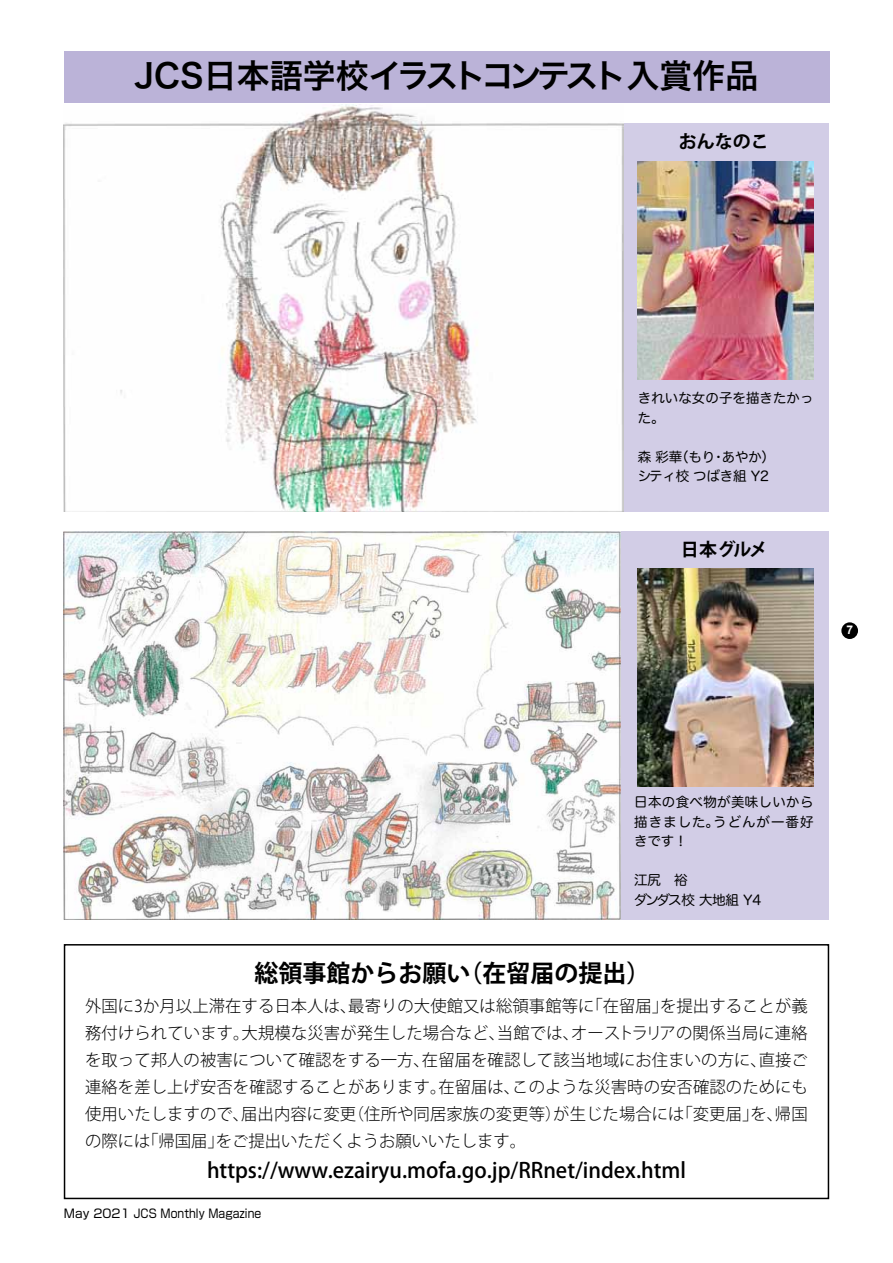
<style>
.page{position:relative;width:893px;height:1263px;background:#fff}
.page>*{position:absolute;margin:0;border:0;box-sizing:border-box;transform-origin:0 0}
.t1{font:33px "Hira Kaku Pro W6";color:#000}
.t2{font:700 24px "Koz Go Pro";color:#000}
.t3{font:500 21px "Koz Go Pro";color:#000}
.t4{font:700 18px "Koz Go Pro";color:#000}
.t5{font:300 16.5px/27px "Koz Go Pro";color:#000;text-align:justify}
.t6{font:13.5px/19.5px "Hira Maru Pro W4";color:#000}
.t7{font:12px "Shin Go";color:#000}
.t8{font:700 12px "Arial";color:#fff}
</style>
<div class="page">
<div style="left:841px;top:622px;width:17px;height:17px;background:#000;border-radius:50%"></div>
<div style="left:622px;top:531px;width:207px;height:389px;background:#d2cde6"></div>
<div style="left:622px;top:123px;width:207px;height:388px;background:#d2cde6"></div>
<div style="left:64px;top:51px;width:765px;height:51px;background:#bbb3d8"></div>
<div style="left:64px;top:944px;width:765px;height:255px;border:2px solid #000"></div>
<img style="left:64px;top:104px;width:560px;height:407px">
<img style="left:64px;top:531px;width:557px;height:389px">
<img style="left:638px;top:162px;width:176px;height:218px">
<img style="left:638px;top:568px;width:176px;height:218px">
<h1 class="t1" style="left:135px;top:46px;width:625px">JCS日本語学校イラストコンテスト入賞作品</h1>
<p class="t4" style="left:679px;top:129px;width:91px">おんなのこ</p>
<p class="t6" style="left:638px;top:387px;width:177px">きれいな女の子を描きたかった。</p>
<p class="t6" style="left:638px;top:446px;width:139px">森 彩華（もり・あやか）シティ校 つばき組 Y2</p>
<p class="t4" style="left:681px;top:538px;width:88px">日本グルメ</p>
<p class="t8" style="left:846px;top:622px;width:8px">7</p>
<p class="t6" style="left:634px;top:791px;width:181px;text-align:justify">日本の食べ物が美味しいから描きました。うどんが一番好きです！</p>
<p class="t6" style="left:634px;top:869px;width:129px">江尻　裕<br>ダンダス校 大地組 Y4</p>
<h2 class="t2" style="left:254px;top:958px;width:398px">総領事館からお願い（在留届の提出）</h2>
<p class="t5" style="left:85px;top:992px;width:724px">外国に3か月以上滞在する日本人は、最寄りの大使館又は総領事館等に「在留届」を提出することが義務付けられています。大規模な災害が発生した場合など、当館では、オーストラリアの関係当局に連絡を取って邦人の被害について確認をする一方、在留届を確認して該当地域にお住まいの方に、直接ご連絡を差し上げ安否を確認することがあります。在留届は、このような災害時の安否確認のためにも使用いたしますので、届出内容に変更（住所や同居家族の変更等）が生じた場合には「変更届」を、帰国の際には「帰国届」をご提出いただくようお願いいたします。</p>
<p class="t3" style="left:207px;top:1156px;width:480px">https://www.ezairyu.mofa.go.jp/RRnet/index.html</p>
<p class="t7" style="left:64px;top:1206px;width:199px">May 2021 JCS Monthly Magazine</p>
</div>
